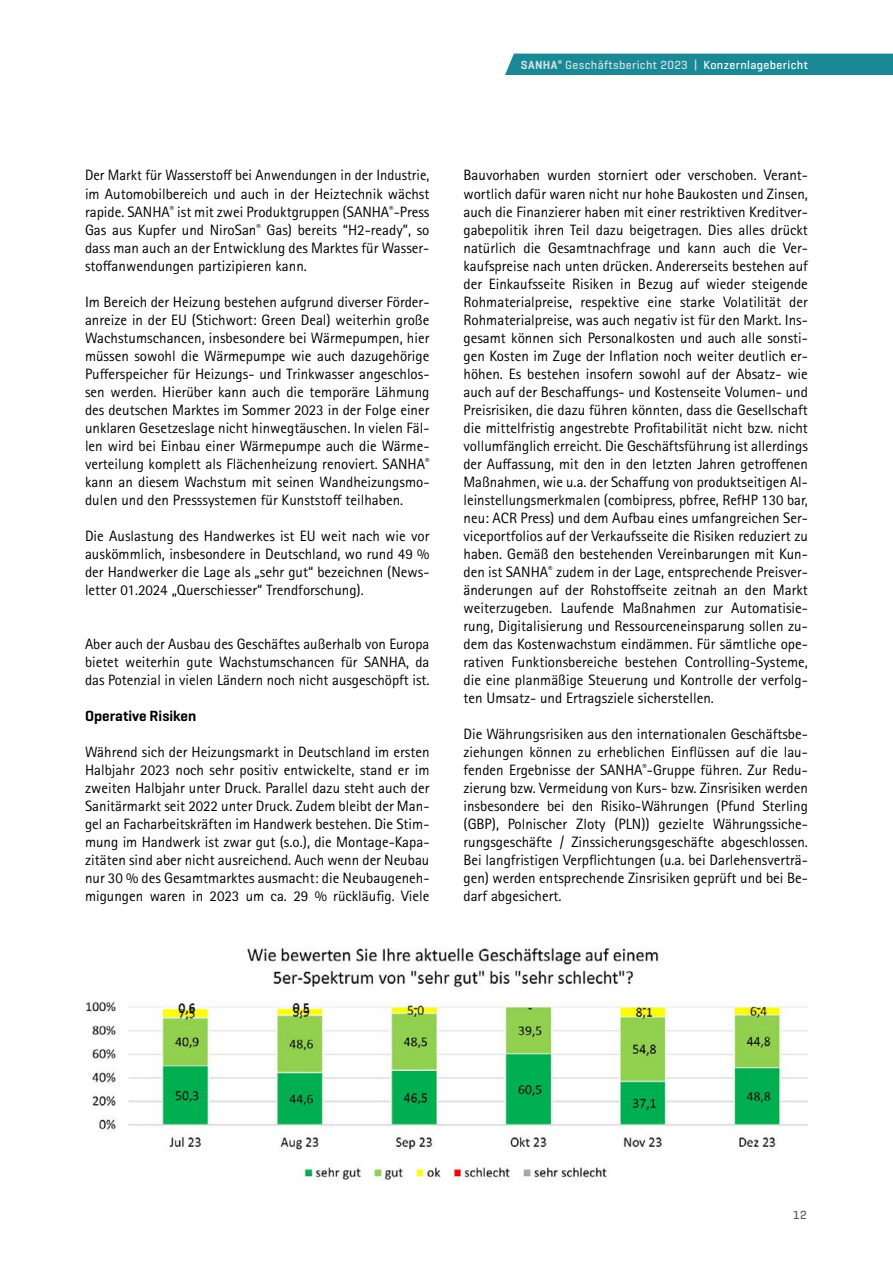
<style>
.page{position:relative;width:893px;height:1263px;background:#fff}
.page>*{position:absolute;margin:0;border:0;box-sizing:border-box;transform-origin:0 0}
.t1{font:15px/18px "Rotis Sans Serif Pro";color:#000;text-align:justify}
.t2{font:600 15px "Geogrotesque";color:#000}
.t3{font:500 12px "Geogrotesque";letter-spacing:.03em;color:#d2e3e6}
.t4{font:500 12px "Geogrotesque";color:#58585a}
.s1{font-weight:600}
.s2{color:#fff}
</style>
<div class="page">
<img style="left:86px;top:947px;width:722px;height:234px">
<div style="left:505px;top:54px;width:388px;height:21px;background:#1a8995"></div>
<p class="t3" style="left:521px;top:57px;width:289px"><span class="s1">SANHA</span><sup>®</sup> Geschäftsbericht 2023 | <span class="s2">Konzernlagebericht</span></p>
<p class="t1" style="left:85px;top:167px;width:346px">Der Markt für Wasserstoff bei Anwendungen in der Industrie, im Automobilbereich und auch in der Heiztechnik wächst rapide. SANHA<sup>®</sup> ist mit zwei Produktgruppen (SANHA<sup>®</sup>-Press Gas aus Kupfer und NiroSan<sup>®</sup> Gas) bereits “H2-ready”, so dass man auch an der Entwicklung des Marktes für Wasser&shy;stoffanwendungen partizipieren kann.</p>
<p class="t1" style="left:85px;top:293px;width:346px">Im Bereich der Heizung bestehen aufgrund diverser Förder&shy;anreize in der EU (Stichwort: Green Deal) weiterhin große Wachstumschancen, insbesondere bei Wärmepumpen, hier müssen sowohl die Wärmepumpe wie auch dazugehörige Pufferspeicher für Heizungs- und Trinkwasser angeschlos&shy;sen werden. Hierüber kann auch die temporäre Lähmung des deutschen Marktes im Sommer 2023 in der Folge einer unklaren Gesetzeslage nicht hinwegtäuschen. In vielen Fäl&shy;len wird bei Einbau einer Wärmepumpe auch die Wärme&shy;verteilung komplett als Flächenheizung renoviert. SANHA<sup>® </sup>kann an diesem Wachstum mit seinen Wandheizungsmo&shy;dulen und den Presssystemen für Kunststoff teilhaben.</p>
<p class="t1" style="left:85px;top:527px;width:346px">Die Auslastung des Handwerkes ist EU weit nach wie vor auskömmlich, insbesondere in Deutschland, wo rund 49 % der Handwerker die Lage als „sehr gut“ bezeichnen (News&shy;letter 01.2024 „Querschiesser“ Trendforschung).</p>
<p class="t1" style="left:85px;top:635px;width:346px">Aber auch der Ausbau des Geschäftes außerhalb von Europa bietet weiterhin gute Wachstumschancen für SANHA, da das Potenzial in vielen Ländern noch nicht ausgeschöpft ist.</p>
<p class="t2" style="left:85px;top:706px;width:113px">Operative Risiken</p>
<p class="t1" style="left:85px;top:743px;width:346px">Während sich der Heizungsmarkt in Deutschland im ersten Halbjahr 2023 noch sehr positiv entwickelte, stand er im zweiten Halbjahr unter Druck. Parallel dazu steht auch der Sanitärmarkt seit 2022 unter Druck. Zudem bleibt der Man&shy;gel an Facharbeitskräften im Handwerk bestehen. Die Stim&shy;mung im Handwerk ist zwar gut (s.o.), die Montage-Kapa&shy;zitäten sind aber nicht ausreichend. Auch wenn der Neubau nur 30 % des Gesamtmarktes ausmacht: die Neubaugeneh&shy;migungen waren in 2023 um ca. 29 % rückläufig. Viele</p>
<p class="t1" style="left:463px;top:167px;width:346px">Bauvorhaben wurden storniert oder verschoben. Verant&shy;wortlich dafür waren nicht nur hohe Baukosten und Zinsen, auch die Finanzierer haben mit einer restriktiven Kreditver&shy;gabepolitik ihren Teil dazu beigetragen. Dies alles drückt natürlich die Gesamtnachfrage und kann auch die Ver&shy;kaufspreise nach unten drücken. Andererseits bestehen auf der Einkaufsseite Risiken in Bezug auf wieder steigende Rohmaterialpreise, respektive eine starke Volatilität der Rohmaterialpreise, was auch negativ ist für den Markt. Ins&shy;gesamt können sich Personalkosten und auch alle sonsti&shy;gen Kosten im Zuge der Inflation noch weiter deutlich er&shy;höhen. Es bestehen insofern sowohl auf der Absatz- wie auch auf der Beschaffungs- und Kostenseite Volumen- und Preisrisiken, die dazu führen könnten, dass die Gesellschaft die mittelfristig angestrebte Profitabilität nicht bzw. nicht vollumfänglich erreicht. Die Geschäftsführung ist allerdings der Auffassung, mit den in den letzten Jahren getroffenen Maßnahmen, wie u.a. der Schaffung von produktseitigen Al&shy;leinstellungsmerkmalen (combipress, pbfree, RefHP 130 bar, neu: ACR Press) und dem Aufbau eines umfangreichen Ser&shy;viceportfolios auf der Verkaufsseite die Risiken reduziert zu haben. Gemäß den bestehenden Vereinbarungen mit Kun&shy;den ist SANHA<sup>®</sup> zudem in der Lage, entsprechende Preisver&shy;änderungen auf der Rohstoffseite zeitnah an den Markt weiterzugeben. Laufende Maßnahmen zur Automatisie&shy;rung, Digitalisierung und Ressourceneinsparung sollen zu&shy;dem das Kostenwachstum eindämmen. Für sämtliche ope&shy;rativen Funktionsbereiche bestehen Controlling-Systeme, die eine planmäßige Steuerung und Kontrolle der verfolg&shy;ten Umsatz- und Ertragsziele sicherstellen.</p>
<p class="t1" style="left:463px;top:725px;width:346px">Die Währungsrisiken aus den internationalen Geschäftsbe&shy;ziehungen können zu erheblichen Einflüssen auf die lau&shy;fenden Ergebnisse der SANHA<sup>®</sup>-Gruppe führen. Zur Redu&shy;zierung bzw. Vermeidung von Kurs- bzw. Zinsrisiken werden insbesondere bei den Risiko-Währungen (Pfund Sterling (GBP), Polnischer Zloty (PLN)) gezielte Währungssiche&shy;rungsgeschäfte / Zinssicherungsgeschäfte abgeschlossen.<br>Bei langfristigen Verpflichtungen (u.a. bei Darlehensverträ&shy;gen) werden entsprechende Zinsrisiken geprüft und bei Be&shy;darf abgesichert.</p>
<p class="t4" style="left:793px;top:1207px;width:15px">12</p>
</div>
